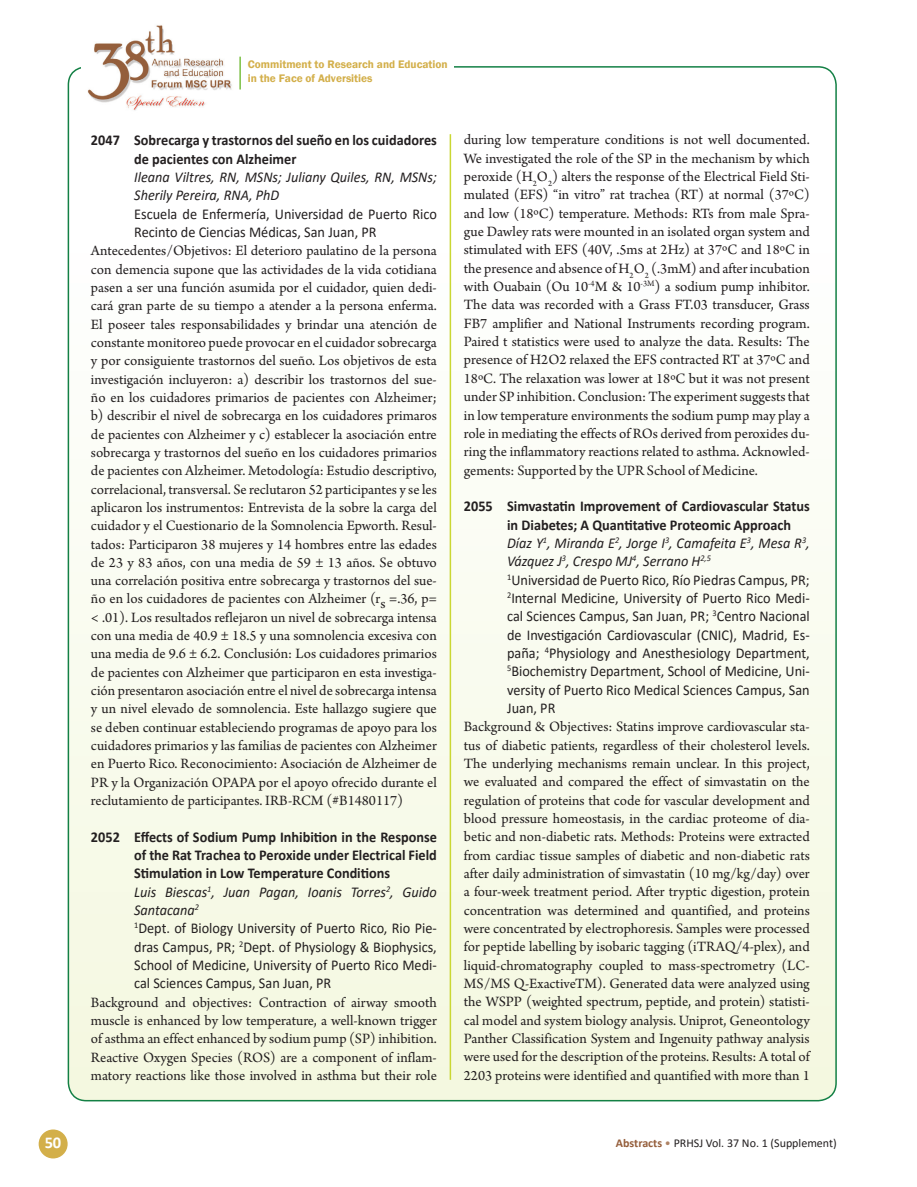
<style>
.page{position:relative;width:917px;height:1187px;background:#fff}
.page>*{position:absolute;margin:0;border:0;box-sizing:border-box;transform-origin:0 0}
.t1{font:700 16.5px "Calibri";color:#fff}
.t2{font:15px/18.3px "Arno Pro";color:#231f20;text-align:justify}
.t3{font:15px/18.3px "Calibri";color:#231f20;scale:.95 1}
.t4{font:700 15px/18.3px "Calibri";color:#231f20;scale:.95 1}
.t5{font:italic 15px/18.3px "Calibri";color:#231f20;scale:.95 1}
.t6{font:12px "Calibri";color:#231f20}
.t7{font:600 11.25px/13.5px "Franklin Gothic";color:#d3af4a}
.s1{font-weight:700}
.s2{font-style:italic}
.s3{font-weight:700;color:#955e3b}
.s4{color:#ae8365}
</style>
<div class="page">
<div style="left:68px;top:67px;width:767px;height:1033px;background:linear-gradient(to bottom,#fff,#f4f8e0);border-radius:18px"></div>
<div style="left:82px;top:22px;width:170px;height:97px;background:#fff"></div>
<div style="left:39px;top:1129px;width:29px;height:29px;background:#d3af4a;border-radius:50%"></div>
<img style="left:87px;top:25px;width:145px;height:86px">
<hr style="left:449px;top:134px;width:2px;height:945px;background:#cad733">
<div style="left:248px;top:57px;width:206px;height:29px;background:#fff"></div>
<hr style="left:239px;top:57px;width:2px;height:32px;background:#7bc044">
<p class="t7" style="left:248px;top:58px;width:201px">Commitment to Research and Education in the Face of Adversities</p>
<p class="t4" style="left:134px;top:131px;width:320px;text-indent:-43px">2047 Sobrecarga y trastornos del sueño en los cuidadores de pacientes con Alzheimer</p>
<p class="t5" style="left:134px;top:167px;width:320px">Ileana Viltres, RN, MSNs; Juliany Quiles, RN, MSNs;<br>Sherily Pereira, RNA, PhD</p>
<p class="t3" style="left:134px;top:204px;width:320px">Escuela de Enfermería, Universidad de Puerto Rico<br>Recinto de Ciencias Médicas, San Juan, PR</p>
<p class="t2" style="left:91px;top:242px;width:347px">Antecedentes/Objetivos: El deterioro paulatino de la persona con demencia supone que las actividades de la vida cotidiana pasen a ser una función asumida por el cuidador, quien dedi&shy;cará gran parte de su tiempo a atender a la persona enferma.<br>El poseer tales responsabilidades y brindar una atención de constante monitoreo puede provocar en el cuidador sobrecarga y por consiguiente trastornos del sueño. Los objetivos de esta investigación incluyeron: a) describir los trastornos del sue&shy;ño en los cuidadores primarios de pacientes con Alzheimer; b) describir el nivel de sobrecarga en los cuidadores primaros de pacientes con Alzheimer y c) establecer la asociación entre sobrecarga y trastornos del sueño en los cuidadores primarios de pacientes con Alzheimer. Metodología: Estudio descriptivo, correlacional, transversal. Se reclutaron 52 participantes y se les aplicaron los instrumentos: Entrevista de la sobre la carga del cuidador y el Cuestionario de la Somnolencia Epworth. Resul&shy;tados: Participaron 38 mujeres y 14 hombres entre las edades de 23 y 83 años, con una media de 59 ± 13 años. Se obtuvo una correlación positiva entre sobrecarga y trastornos del sue&shy;ño en los cuidadores de pacientes con Alzheimer (rs =.36, p= &lt; .01). Los resultados reflejaron un nivel de sobrecarga intensa con una media de 40.9 ± 18.5 y una somnolencia excesiva con una media de 9.6 ± 6.2. Conclusión: Los cuidadores primarios de pacientes con Alzheimer que participaron en esta investiga&shy;ción presentaron asociación entre el nivel de sobrecarga intensa y un nivel elevado de somnolencia. Este hallazgo sugiere que se deben continuar estableciendo programas de apoyo para los cuidadores primarios y las familias de pacientes con Alzheimer en Puerto Rico. Reconocimiento: Asociación de Alzheimer de PR y la Organización OPAPA por el apoyo ofrecido durante el reclutamiento de participantes. IRB-RCM (#B1480117)</p>
<p class="t3" style="left:134px;top:827px;width:320px;text-indent:-43px"><span class="s1">2052 Effects of Sodium Pump Inhibition in the Response of the Rat Trachea to Peroxide under Electrical Field Stimulation in Low Temperature Conditions<br></span><span class="s2">Luis Biescas</span><sup>1</sup><span class="s2">, Juan Pagan, Ioanis Torres</span><sup>2</sup><span class="s2">, Guido Santacana</span><sup>2<br></sup><sup>1</sup>Dept. of Biology University of Puerto Rico, Rio Pie&shy;dras Campus, PR; <sup>2</sup>Dept. of Physiology &amp; Biophysics, School of Medicine, University of Puerto Rico Medi&shy;cal Sciences Campus, San Juan, PR</p>
<p class="t2" style="left:91px;top:993px;width:347px">Background and objectives: Contraction of airway smooth muscle is enhanced by low temperature, a well-known trigger of asthma an effect enhanced by sodium pump (SP) inhibition.<br>Reactive Oxygen Species (ROS) are a component of inflam&shy;matory reactions like those involved in asthma but their role</p>
<p class="t2" style="left:464px;top:131px;width:347px">during low temperature conditions is not well documented.<br>We investigated the role of the SP in the mechanism by which peroxide (H<sub>2</sub>O<sub>2</sub>) alters the response of the Electrical Field Sti&shy;mulated (EFS) “in vitro” rat trachea (RT) at normal (37ºC) and low (18ºC) temperature. Methods: RTs from male Spra&shy;gue Dawley rats were mounted in an isolated organ system and stimulated with EFS (40V, .5ms at 2Hz) at 37ºC and 18ºC in the presence and absence of H<sub>2</sub>O<sub>2</sub> (.3mM) and after incubation with Ouabain (Ou 10<sup>-4</sup>M &amp; 10<sup>-3M</sup>) a sodium pump inhibitor.<br>The data was recorded with a Grass FT.03 transducer, Grass FB7 amplifier and National Instruments recording program.<br>Paired t statistics were used to analyze the data. Results: The presence of H2O2 relaxed the EFS contracted RT at 37ºC and 18ºC. The relaxation was lower at 18ºC but it was not present under SP inhibition. Conclusion: The experiment suggests that in low temperature environments the sodium pump may play a role in mediating the effects of ROs derived from peroxides du&shy;ring the inflammatory reactions related to asthma. Acknowled&shy;gements: Supported by the UPR School of Medicine.</p>
<p class="t3" style="left:507px;top:496px;width:320px;text-indent:-43px"><span class="s1">2055 Simvastatin Improvement of Cardiovascular Status in Diabetes; A Quantitative Proteomic Approach </span><span class="s2">Díaz Y</span><sup>1</sup><span class="s2">, Miranda E</span><sup>2</sup><span class="s2">, Jorge I</span><sup>3</sup><span class="s2">, Camafeita E</span><sup>3</sup><span class="s2">, Mesa R</span><sup>3</sup><span class="s2">, Vázquez J</span><sup>3</sup><span class="s2">, Crespo MJ</span><sup>4</sup><span class="s2">, Serrano H</span><sup>2,5<br></sup><sup>1</sup>Universidad de Puerto Rico, Río Piedras Campus, PR; <sup>2</sup>Internal Medicine, University of Puerto Rico Medi&shy;cal Sciences Campus, San Juan, PR; <sup>3</sup>Centro Nacional de Investigación Cardiovascular (CNIC), Madrid, Es&shy;paña; <sup>4</sup>Physiology and Anesthesiology Department, <sup>5</sup>Biochemistry Department, School of Medicine, Uni&shy;versity of Puerto Rico Medical Sciences Campus, San Juan, PR</p>
<p class="t2" style="left:464px;top:718px;width:347px">Background &amp; Objectives: Statins improve cardiovascular sta&shy;tus of diabetic patients, regardless of their cholesterol levels.<br>The underlying mechanisms remain unclear. In this project, we evaluated and compared the effect of simvastatin on the regulation of proteins that code for vascular development and blood pressure homeostasis, in the cardiac proteome of dia&shy;betic and non-diabetic rats. Methods: Proteins were extracted from cardiac tissue samples of diabetic and non-diabetic rats after daily administration of simvastatin (10 mg/kg/day) over a four-week treatment period. After tryptic digestion, protein concentration was determined and quantified, and proteins were concentrated by electrophoresis. Samples were processed for peptide labelling by isobaric tagging (iTRAQ/4-plex), and liquid-chromatography coupled to mass-spectrometry (LC-MS/MS Q-ExactiveTM). Generated data were analyzed using the WSPP (weighted spectrum, peptide, and protein) statisti&shy;cal model and system biology analysis. Uniprot, Geneontology Panther Classification System and Ingenuity pathway analysis were used for the description of the proteins. Results: A total of 2203 proteins were identified and quantified with more than 1</p>
<p class="t1" style="left:45px;top:1130px;width:18px">50</p>
<p class="t6" style="left:615px;top:1134px;width:222px"><span class="s3">Abstracts</span> <span class="s4">•</span> PRHSJ Vol. 37 No. 1 (Supplement)</p>
</div>
